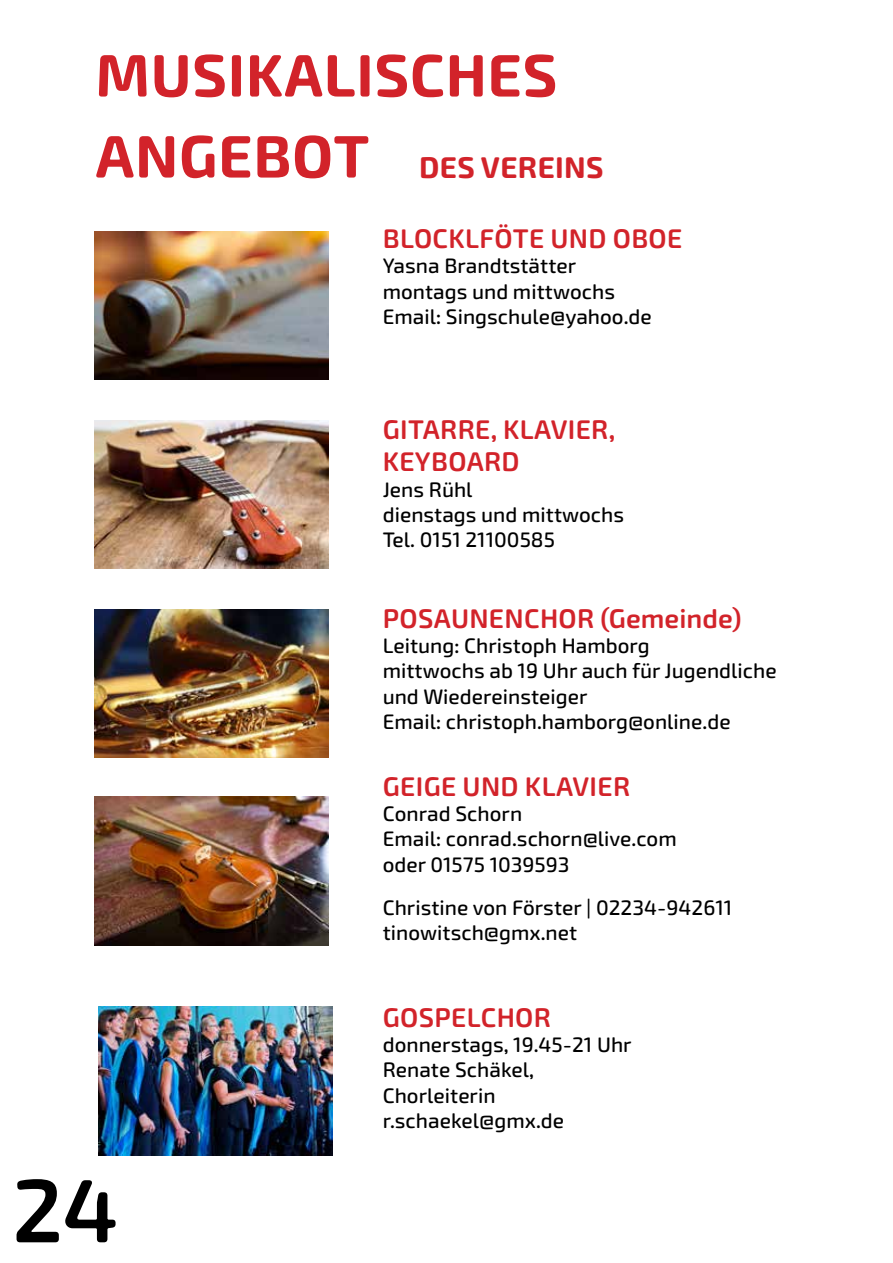
<style>
.page{position:relative;width:893px;height:1263px;background:#fff}
.page>*{position:absolute;margin:0;border:0;box-sizing:border-box;transform-origin:0 0}
.t1{font:600 90px "Exo Soft";color:#000}
.t2{font:700 60px "Exo Soft";letter-spacing:.01em;color:#d2232a}
.t3{font:700 30px "Exo Soft";letter-spacing:.01em;color:#d2232a}
.t4{font:600 27px/32.4px "Exo Soft";letter-spacing:.01em;color:#d2232a}
.t5{font:500 21px/25.2px "Exo Soft";color:#000}
.s1{font-size:60px}
</style>
<div class="page">
<img style="left:95px;top:231px;width:234px;height:149px">
<img style="left:99px;top:1006px;width:234px;height:149px">
<img style="left:95px;top:609px;width:234px;height:149px">
<img style="left:95px;top:796px;width:234px;height:149px">
<img style="left:95px;top:420px;width:234px;height:149px">
<h2 class="t2" style="left:95px;top:40px;width:464px">MUSIKALISCHES</h2>
<h3 class="t3" style="left:95px;top:149px;width:510px"><span class="s1">ANGEBOT</span> DES VEREINS</h3>
<p class="t4" style="left:383px;top:223px;width:301px">BLOCKLFÖTE UND OBOE</p>
<p class="t5" style="left:383px;top:254px;width:271px">Yasna Brandtstätter montags und mittwochs<br>Email: Singschule@yahoo.de</p>
<p class="t4" style="left:383px;top:414px;width:234px">GITARRE, KLAVIER,<br>KEYBOARD</p>
<p class="t5" style="left:383px;top:477px;width:243px">Jens Rühl<br>dienstags und mittwochs<br>Tel. 0151 21100585</p>
<p class="t4" style="left:383px;top:603px;width:360px">POSAUNENCHOR (Gemeinde)</p>
<p class="t5" style="left:383px;top:633px;width:396px">Leitung: Christoph Hamborg<br>mittwochs ab 19 Uhr auch für Jugendliche und Wiedereinsteiger<br>Email: christoph.hamborg@online.de</p>
<p class="t4" style="left:383px;top:771px;width:249px">GEIGE UND KLAVIER</p>
<p class="t5" style="left:383px;top:801px;width:296px">Conrad Schorn<br>Email: conrad.schorn@live.com oder 01575 1039593</p>
<p class="t5" style="left:383px;top:895px;width:351px">Christine von Förster | 02234-942611 tinowitsch@gmx.net</p>
<h1 class="t1" style="left:12px;top:1158px;width:108px">24</h1>
<p class="t4" style="left:383px;top:1002px;width:170px">GOSPELCHOR</p>
<p class="t5" style="left:383px;top:1032px;width:251px">donnerstags, 19.45-21 Uhr<br>Renate Schäkel,<br>Chorleiterin r.schaekel@gmx.de</p>
</div>
